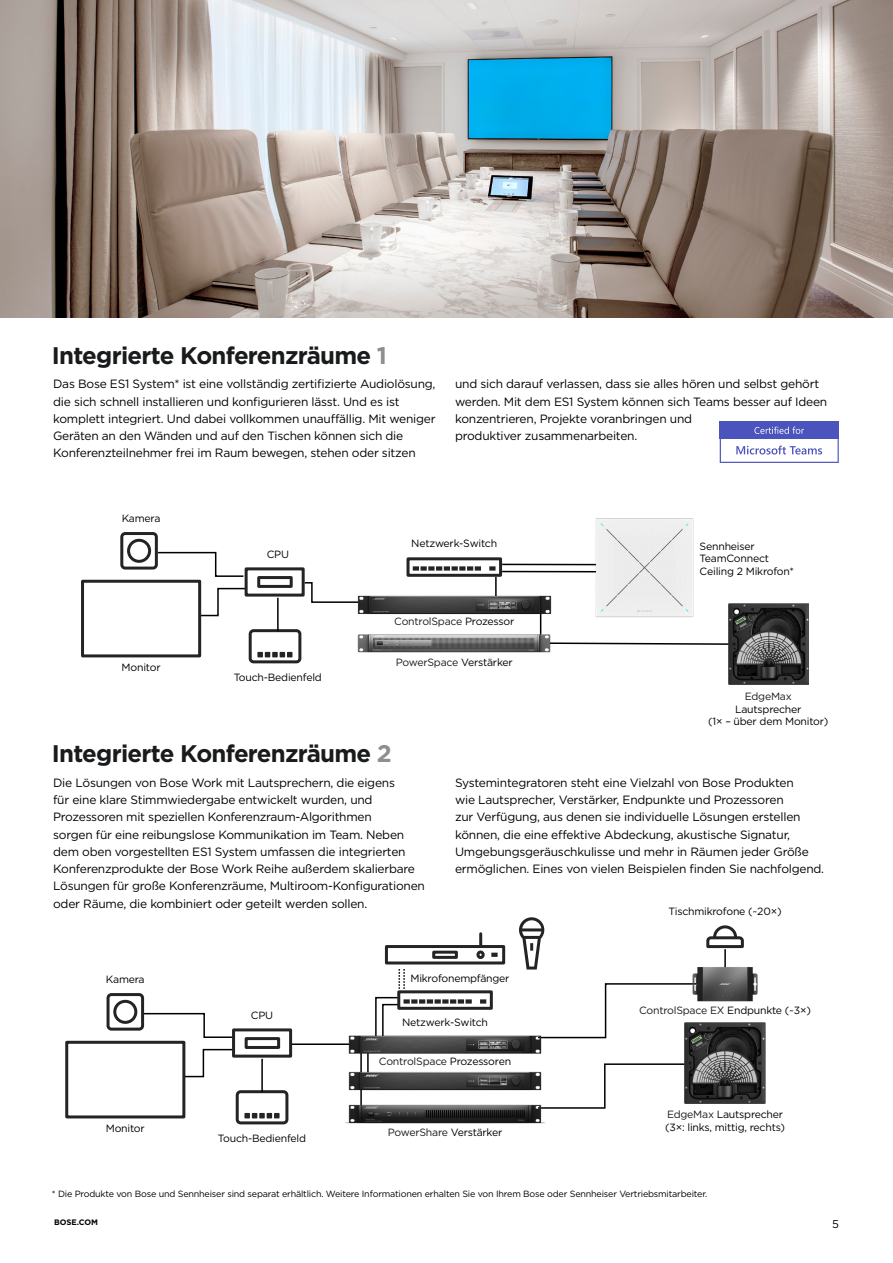
<style>
.page{position:relative;width:893px;height:1263px;background:#fff}
.page>*{position:absolute;margin:0;border:0;box-sizing:border-box;transform-origin:0 0}
.t1{font:700 24px "Gotham";letter-spacing:-.03em;color:#181a1c}
.t2{font:12px/17.2px "Gotham";letter-spacing:-.02em;color:#000}
.t3{font:11.25px "Gotham";color:#000}
.t4{font:10.5px/12.8px "Gotham";letter-spacing:-.02em;color:#000}
.t5{font:10.5px "Gotham";letter-spacing:-.02em;color:#181a1c}
.t6{font:9px "Gotham";letter-spacing:-.02em;color:#000}
.t7{font:700 7.95px "Gotham";color:#000}
.s1{color:#8e8e90}
.s2{color:#000}
.s3{color:#181a1c}
</style>
<div class="page">
<svg style="left:540px;top:614px;width:1px;height:20px"></svg>
<hr style="left:724px;top:949px;width:2px;height:31px;background:#000">
<svg style="left:548px;top:1063px;width:136px;height:46px"></svg>
<svg style="left:543px;top:983px;width:146px;height:56px"></svg>
<hr style="left:367px;top:1049px;width:2px;height:28px;background:#000">
<hr style="left:360px;top:1049px;width:2px;height:64px;background:#000">
<hr style="left:290px;top:1043px;width:89px;height:2px;background:#000">
<hr style="left:502px;top:564px;width:138px;height:1px;background:#000">
<hr style="left:502px;top:571px;width:138px;height:1px;background:#000">
<svg style="left:557px;top:642px;width:171px;height:3px"></svg>
<hr style="left:495px;top:577px;width:2px;height:26px;background:#000">
<img style="left:1px;top:0;width:892px;height:318px">
<img style="left:0;top:0;width:1px;height:318px">
<img style="left:594px;top:518px;width:99px;height:100px">
<svg style="left:406px;top:557px;width:98px;height:21px"></svg>
<div style="left:127px;top:539px;width:24px;height:24px;border:3px solid #242424;border-radius:50%"></div>
<div style="left:120px;top:532px;width:38px;height:38px;border:3px solid #242424;border-radius:3px"></div>
<div style="left:113px;top:1000px;width:24px;height:24px;border:3px solid #242424;border-radius:50%"></div>
<div style="left:107px;top:993px;width:37px;height:37px;border:3px solid #242424;border-radius:3px"></div>
<svg style="left:706px;top:925px;width:38px;height:24px"></svg>
<div style="left:249px;top:629px;width:52px;height:34px;border:3px solid #242424;border-radius:3px"></div>
<svg style="left:81px;top:551px;width:274px;height:108px"></svg>
<div style="left:236px;top:1090px;width:52px;height:34px;border:3px solid #242424;border-radius:3px"></div>
<svg style="left:65px;top:1012px;width:229px;height:108px"></svg>
<img style="left:347px;top:1035px;width:196px;height:22px">
<img style="left:355px;top:592px;width:197px;height:22px">
<img style="left:352px;top:634px;width:205px;height:20px">
<img style="left:348px;top:1063px;width:194px;height:28px">
<img style="left:344px;top:1096px;width:204px;height:28px">
<img style="left:684px;top:1022px;width:82px;height:82px">
<img style="left:728px;top:603px;width:80px;height:81px">
<hr style="left:277px;top:598px;width:2px;height:33px;background:#000">
<hr style="left:261px;top:1059px;width:2px;height:33px;background:#000">
<svg style="left:374px;top:934px;width:133px;height:107px"></svg>
<svg style="left:519px;top:917px;width:26px;height:52px"></svg>
<img style="left:689px;top:963px;width:69px;height:39px">
<svg style="left:720px;top:421px;width:119px;height:42px"></svg>
<h1 class="t1" style="left:52px;top:340px;width:337px">Integrierte Konferenzräume <span class="s1">1</span></h1>
<p class="t2" style="left:53px;top:375px;width:384px">Das Bose ES1 System* ist eine vollständig zertifizierte Audiolösung, die sich schnell installieren und konfigurieren lässt. Und es ist komplett integriert. Und dabei vollkommen unauffällig. Mit weniger Geräten an den Wänden und auf den Tischen können sich die Konferenzteilnehmer frei im Raum bewegen, stehen oder sitzen</p>
<p class="t2" style="left:455px;top:375px;width:374px">und sich darauf verlassen, dass sie alles hören und selbst gehört werden. Mit dem ES1 System können sich Teams besser auf Ideen konzentrieren, Projekte voranbringen und<br>produktiver zusammenarbeiten.</p>
<p class="t4" style="left:122px;top:512px;width:40px">Kamera</p>
<p class="t4" style="left:122px;top:661px;width:40px">Monitor</p>
<p class="t4" style="left:267px;top:548px;width:24px">CPU</p>
<p class="t4" style="left:234px;top:671px;width:90px">Touch-Bedienfeld</p>
<p class="t4" style="left:411px;top:537px;width:87px">Netzwerk-Switch</p>
<p class="t5" style="left:394px;top:615px;width:122px">ControlSpace <span class="s2">Prozessor</span></p>
<p class="t5" style="left:396px;top:655px;width:118px">PowerSpace <span class="s2">Verstärker</span></p>
<h1 class="t1" style="left:52px;top:738px;width:342px">Integrierte Konferenzräume <span class="s1">2</span></h1>
<p class="t4" style="left:700px;top:539px;width:96px">Sennheiser<br>TeamConnect<br>Ceiling 2 Mikrofon*</p>
<p class="t5" style="left:745px;top:689px;width:49px">EdgeMax</p>
<p class="t4" style="left:708px;top:702px;width:122px;text-align:center">Lautsprecher<br>(1× – über dem Monitor)</p>
<p class="t2" style="left:53px;top:774px;width:373px">Die Lösungen von Bose Work mit Lautsprechern, die eigens<br>für eine klare Stimmwiedergabe entwickelt wurden, und Prozessoren mit speziellen Konferenzraum-Algorithmen<br>sorgen für eine reibungslose Kommunikation im Team. Neben dem oben vorgestellten ES1 System umfassen die integrierten Konferenzprodukte der Bose Work Reihe außerdem skalierbare Lösungen für große Konferenzräume, Multiroom-Konfigurationen oder Räume, die kombiniert oder geteilt werden sollen.</p>
<p class="t2" style="left:455px;top:774px;width:371px">Systemintegratoren steht eine Vielzahl von Bose Produkten<br>wie Lautsprecher, Verstärker, Endpunkte und Prozessoren<br>zur Verfügung, aus denen sie individuelle Lösungen erstellen können, die eine effektive Abdeckung, akustische Signatur, Umgebungsgeräuschkulisse und mehr in Räumen jeder Größe ermöglichen. Eines von vielen Beispielen finden Sie nachfolgend.</p>
<p class="t4" style="left:669px;top:904px;width:114px">Tischmikrofone (~20×)</p>
<p class="t4" style="left:106px;top:973px;width:40px">Kamera</p>
<p class="t4" style="left:106px;top:1122px;width:40px">Monitor</p>
<p class="t4" style="left:251px;top:1009px;width:24px">CPU</p>
<p class="t4" style="left:218px;top:1132px;width:90px">Touch-Bedienfeld</p>
<p class="t4" style="left:410px;top:971px;width:101px">Mikrofonempfänger</p>
<p class="t4" style="left:402px;top:1016px;width:87px">Netzwerk-Switch</p>
<p class="t5" style="left:379px;top:1055px;width:134px">ControlSpace <span class="s2">Prozessoren</span></p>
<p class="t5" style="left:388px;top:1125px;width:116px">PowerShare <span class="s2">Verstärker</span></p>
<p class="t5" style="left:639px;top:1004px;width:174px">ControlSpace EX <span class="s2">Endpunkte (~3×)</span></p>
<p class="t4" style="left:665px;top:1108px;width:121px"><span class="s3">EdgeMax</span> Lautsprecher (3×: links, mittig, rechts)</p>
<p class="t6" style="left:52px;top:1188px;width:657px">* Die Produkte von Bose und Sennheiser sind separat erhältlich. Weitere Informationen erhalten Sie von Ihrem Bose oder Sennheiser Vertriebsmitarbeiter.</p>
<p class="t7" style="left:54px;top:1217px;width:46px">BOSE.COM</p>
<p class="t3" style="left:832px;top:1217px;width:8px">5</p>
</div>
